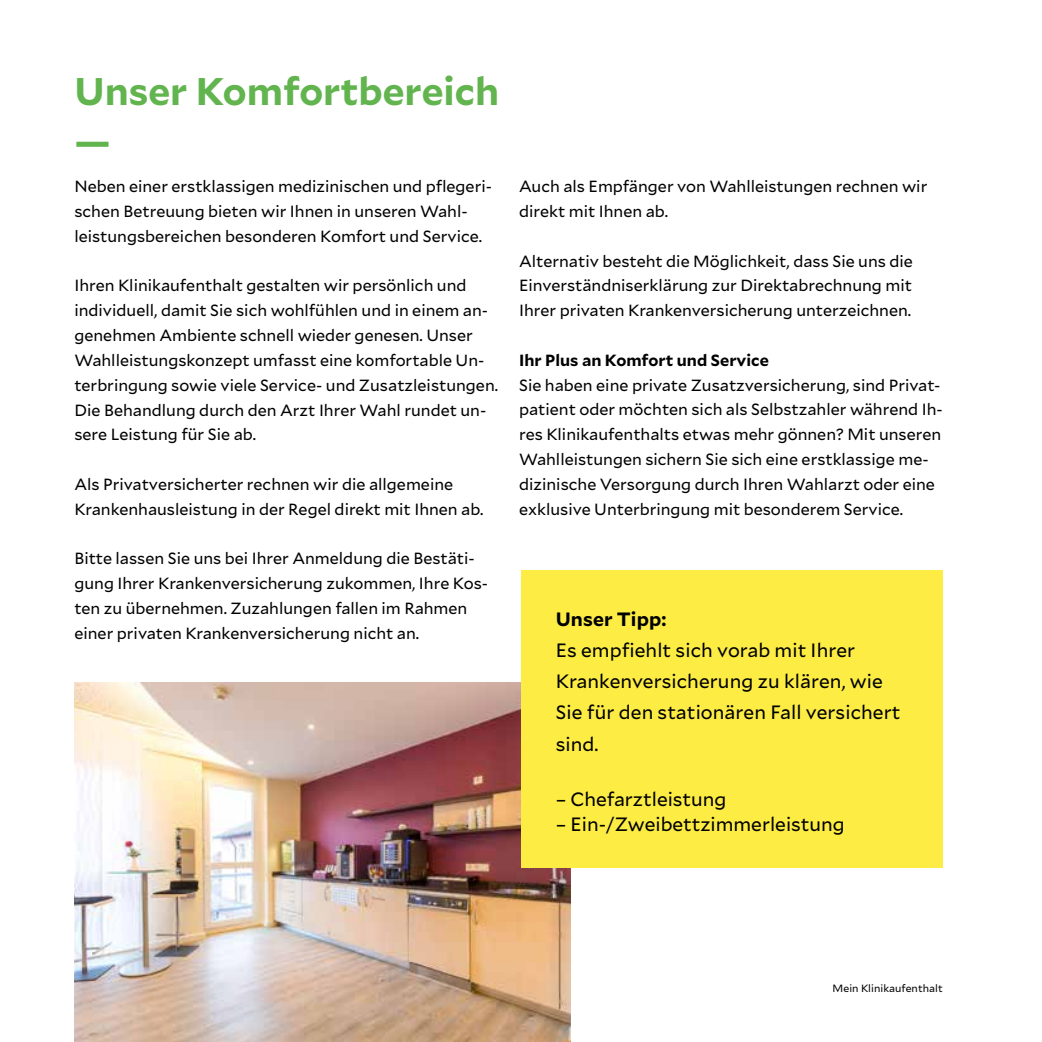
<style>
.page{position:relative;width:1042px;height:1042px;background:#fff}
.page>*{position:absolute;margin:0;border:0;box-sizing:border-box;transform-origin:0 0}
.t1{font:700 38.5px/49.5px "Mallory";color:#62b44f}
.t2{font:19.25px/31px "Mallory";letter-spacing:.005em;color:#000}
.t3{font:700 19.25px "Mallory";letter-spacing:.005em;color:#000}
.t4{font:16.1px/24.8px "Mallory";color:#000}
.t5{font:700 16.1px "Mallory";color:#000}
.t6{font:10.5px "Mallory";letter-spacing:.005em;color:#000}
</style>
<div class="page">
<img style="left:74px;top:682px;width:496px;height:360px">
<div style="left:521px;top:570px;width:422px;height:298px;background:#fcec44"></div>
<h1 class="t1" style="left:74px;top:65px;width:426px">Unser Komfortbereich —</h1>
<p class="t4" style="left:74px;top:173px;width:419px">Neben einer erstklassigen medizinischen und pflegeri&shy;schen Betreuung bieten wir Ihnen in unseren Wahl&shy;leistungsbereichen besonderen Komfort und Service.</p>
<p class="t4" style="left:74px;top:272px;width:425px">Ihren Klinikaufenthalt gestalten wir persönlich und individuell, damit Sie sich wohlfühlen und in einem an&shy;genehmen Ambiente schnell wieder genesen. Unser Wahlleistungskonzept umfasst eine komfortable Un&shy;terbringung sowie viele Service- und Zusatzleistungen.<br>Die Behandlung durch den Arzt Ihrer Wahl rundet un&shy;sere Leistung für Sie ab.</p>
<p class="t4" style="left:74px;top:471px;width:411px">Als Privatversicherter rechnen wir die allgemeine<br>Krankenhausleistung in der Regel direkt mit Ihnen ab.</p>
<p class="t4" style="left:74px;top:545px;width:415px">Bitte lassen Sie uns bei Ihrer Anmeldung die Bestäti&shy;gung Ihrer Krankenversicherung zukommen, Ihre Kos&shy;ten zu übernehmen. Zuzahlungen fallen im Rahmen einer privaten Krankenversicherung nicht an.</p>
<p class="t4" style="left:519px;top:173px;width:410px">Auch als Empfänger von Wahlleistungen rechnen wir direkt mit Ihnen ab.</p>
<p class="t4" style="left:519px;top:248px;width:395px;text-align:justify">Alternativ besteht die Möglichkeit, dass Sie uns die Einverständniserklärung zur Direktabrechnung mit Ihrer privaten Krankenversicherung unterzeichnen.</p>
<p class="t5" style="left:519px;top:348px;width:251px">Ihr Plus an Komfort und Service</p>
<p class="t4" style="left:519px;top:372px;width:425px">Sie haben eine private Zusatzversicherung, sind Privat&shy;patient oder möchten sich als Selbstzahler während Ih&shy;res Klinikaufenthalts etwas mehr gönnen? Mit unseren Wahlleistungen sichern Sie sich eine erstklassige me&shy;dizinische Versorgung durch Ihren Wahlarzt oder eine exklusive Unterbringung mit besonderem Service.</p>
<p class="t3" style="left:556px;top:605px;width:112px">Unser Tipp:</p>
<p class="t2" style="left:556px;top:634px;width:346px">Es empfiehlt sich vorab mit Ihrer<br>Krankenversicherung zu klären, wie<br>Sie für den stationären Fall versichert sind.</p>
<p class="t2" style="left:556px;top:783px;width:172px">– Chefarztleistung</p>
<p class="t2" style="left:556px;top:808px;width:290px">– Ein-/Zweibettzimmerleistung</p>
<p class="t6" style="left:832px;top:981px;width:112px">Mein Klinikaufenthalt</p>
</div>
